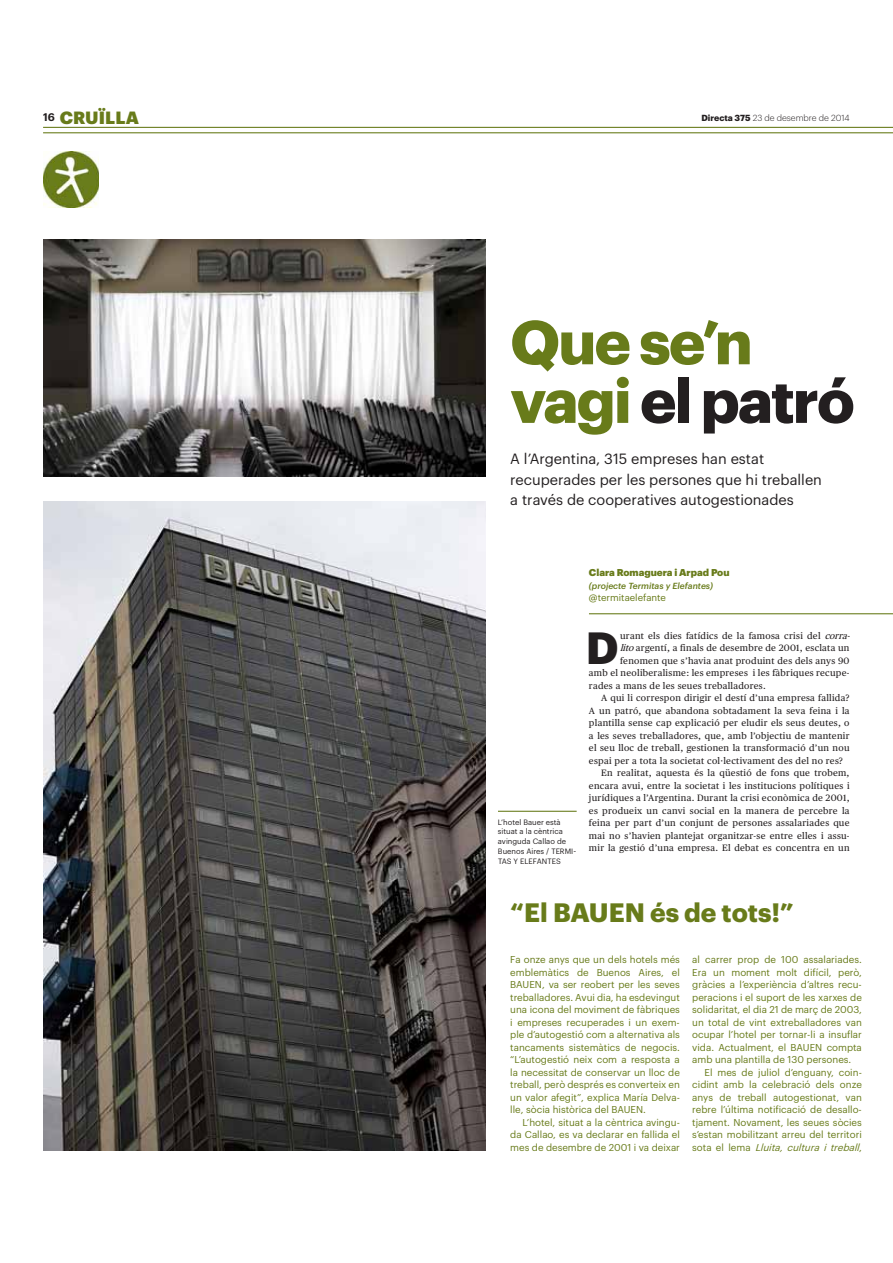
<style>
.page{position:relative;width:893px;height:1263px;background:#fff}
.page>*{position:absolute;margin:0;border:0;box-sizing:border-box;transform-origin:0 0}
.t1{font:700 60.75px/58.7px "Graphik";letter-spacing:-.03em;color:#687b1a}
.t2{font:700 44.1px "Graphik";color:#231f20}
.t3{font:700 26.1px "Graphik";color:#687b1a}
.t4{font:900 17.4px "Graphik";letter-spacing:.005em;color:#687b1a}
.t5{font:14.55px/20.7px "Graphik";color:#231f20}
.t6{font:9.75px/12.5px "Graphik";color:#687b1a;text-align:justify}
.t7{font:900 9.75px "Graphik";color:#687b1a}
.t8{font:9.6px "Graphik";color:#687b1a}
.t9{font:9.3px "Publico Text";letter-spacing:.03em;color:#231f20}
.t10{font:300 8.7px "Graphik";color:#231f20}
.t11{font:italic 500 8.7px "Graphik";color:#687b1a}
.t12{font:7.65px/9.8px "Graphik";color:#231f20}
.s1{font-weight:700}
.s2{color:#231f20}
.s3{font-style:italic}
</style>
<div class="page">
<hr style="left:43px;top:127px;width:850px;height:1px;background:#687b1a">
<hr style="left:43px;top:132px;width:850px;height:1px;background:#687b1a">
<hr style="left:589px;top:613px;width:304px;height:1px;background:#687b1a">
<hr style="left:498px;top:811px;width:79px;height:1px;background:#687b1a">
<img style="left:43px;top:152px;width:55px;height:55px">
<img style="left:43px;top:239px;width:443px;height:237px">
<img style="left:43px;top:501px;width:443px;height:650px">
<h3 class="t4" style="left:43px;top:111px;width:97px"><sup>16</sup> CRUÏLLA</h3>
<p class="t10" style="left:701px;top:114px;width:150px"><span class="s1">Directa 375</span> 23 de desembre de 2014</p>
<h1 class="t1" style="left:510px;top:317px;width:346px">Que se’n vagi <span class="s2">el patró</span></h1>
<h3 class="t5" style="left:510px;top:449px;width:313px">A l’Argentina, 315 empreses han estat recuperades per les persones que hi treballen a través de cooperatives autogestionades</h3>
<p class="t12" style="left:498px;top:817px;width:80px">L’hotel Bauer està situat a la cèntrica avinguda Callao de<br>Buenos Aires / TERMI-<br>TAS Y ELEFANTES</p>
<p class="t7" style="left:589px;top:569px;width:142px">Clara Romaguera i Arpad Pou</p>
<p class="t11" style="left:589px;top:582px;width:126px">(projecte Termitas y Elefantes)</p>
<p class="t8" style="left:589px;top:594px;width:79px">@termitaelefante</p>
<h2 class="t2" style="left:586px;top:630px;width:34px">D</h2>
<p class="t9" style="left:620px;top:632px;width:234px">urant els dies fatídics de la famosa crisi del <span class="s3">corra-</span></p>
<p class="t9" style="left:620px;top:644px;width:231px"><span class="s3">lito</span> argentí, a finals de desembre de 2001, esclata un</p>
<p class="t9" style="left:620px;top:657px;width:231px">fenomen que s’havia anat produint des dels anys 90</p>
<p class="t9" style="left:589px;top:669px;width:262px">amb el neoliberalisme: les empreses i les fàbriques recupe-</p>
<p class="t9" style="left:589px;top:681px;width:178px">rades a mans de les seues treballadores.</p>
<p class="t9" style="left:601px;top:694px;width:250px">A qui li correspon dirigir el destí d’una empresa fallida?</p>
<p class="t9" style="left:589px;top:706px;width:262px">A un patró, que abandona sobtadament la seva feina i la</p>
<p class="t9" style="left:589px;top:719px;width:262px">plantilla sense cap explicació per eludir els seus deutes, o</p>
<p class="t9" style="left:589px;top:731px;width:262px">a les seves treballadores, que, amb l’objectiu de mantenir</p>
<p class="t9" style="left:589px;top:744px;width:262px">el seu lloc de treball, gestionen la transformació d’un nou</p>
<p class="t9" style="left:589px;top:756px;width:256px">espai per a tota la societat col·lectivament des del no res?</p>
<p class="t9" style="left:601px;top:769px;width:250px">En realitat, aquesta és la qüestió de fons que trobem,</p>
<p class="t9" style="left:589px;top:781px;width:262px">encara avui, entre la societat i les institucions polítiques i</p>
<p class="t9" style="left:589px;top:794px;width:262px">jurídiques a l’Argentina. Durant la crisi econòmica de 2001,</p>
<p class="t9" style="left:589px;top:806px;width:262px">es produeix un canvi social en la manera de percebre la</p>
<p class="t9" style="left:589px;top:819px;width:262px">feina per part d’un conjunt de persones assalariades que</p>
<p class="t9" style="left:589px;top:831px;width:262px">mai no s’havien plantejat organitzar-se entre elles i assu-</p>
<p class="t9" style="left:589px;top:844px;width:262px">mir la gestió d’una empresa. El debat es concentra en un</p>
<h3 class="t3" style="left:510px;top:902px;width:285px">“El BAUEN és de tots!”</h3>
<p class="t6" style="left:510px;top:954px;width:171px">Fa onze anys que un dels hotels més emblemàtics de Buenos Aires, el BAUEN, va ser reobert per les seves treballadores. Avui dia, ha esdevingut una icona del moviment de fàbriques i empreses recuperades i un exem&shy;ple d’autogestió com a alternativa als tancaments sistemàtics de negocis. “L’autogestió neix com a resposta a la necessitat de conservar un lloc de treball, però després es converteix en un valor afegit”, explica María Delva&shy;lle, sòcia històrica del BAUEN.</p>
<p class="t6" style="left:510px;top:1117px;width:171px;text-indent:12px">L’hotel, situat a la cèntrica avingu&shy;da Callao, es va declarar en fallida el mes de desembre de 2001 i va deixar</p>
<p class="t6" style="left:692px;top:954px;width:171px">al carrer prop de 100 assalariades.<br>Era un moment molt difícil, però, gràcies a l’experiència d’altres recu&shy;peracions i el suport de les xarxes de solidaritat, el dia 21 de març de 2003, un total de vint extreballadores van ocupar l’hotel per tornar-li a insuflar vida. Actualment, el BAUEN compta amb una plantilla de 130 persones.</p>
<p class="t6" style="left:692px;top:1067px;width:171px;text-indent:12px">El mes de juliol d’enguany, coin&shy;cidint amb la celebració dels onze anys de treball autogestionat, van rebre l’última notificació de desallo&shy;tjament. Novament, les seues sòcies s’estan mobilitzant arreu del territori s o t a e l l e m a <span class="s3">Lluita, cultura i treball</span>,</p>
</div>
